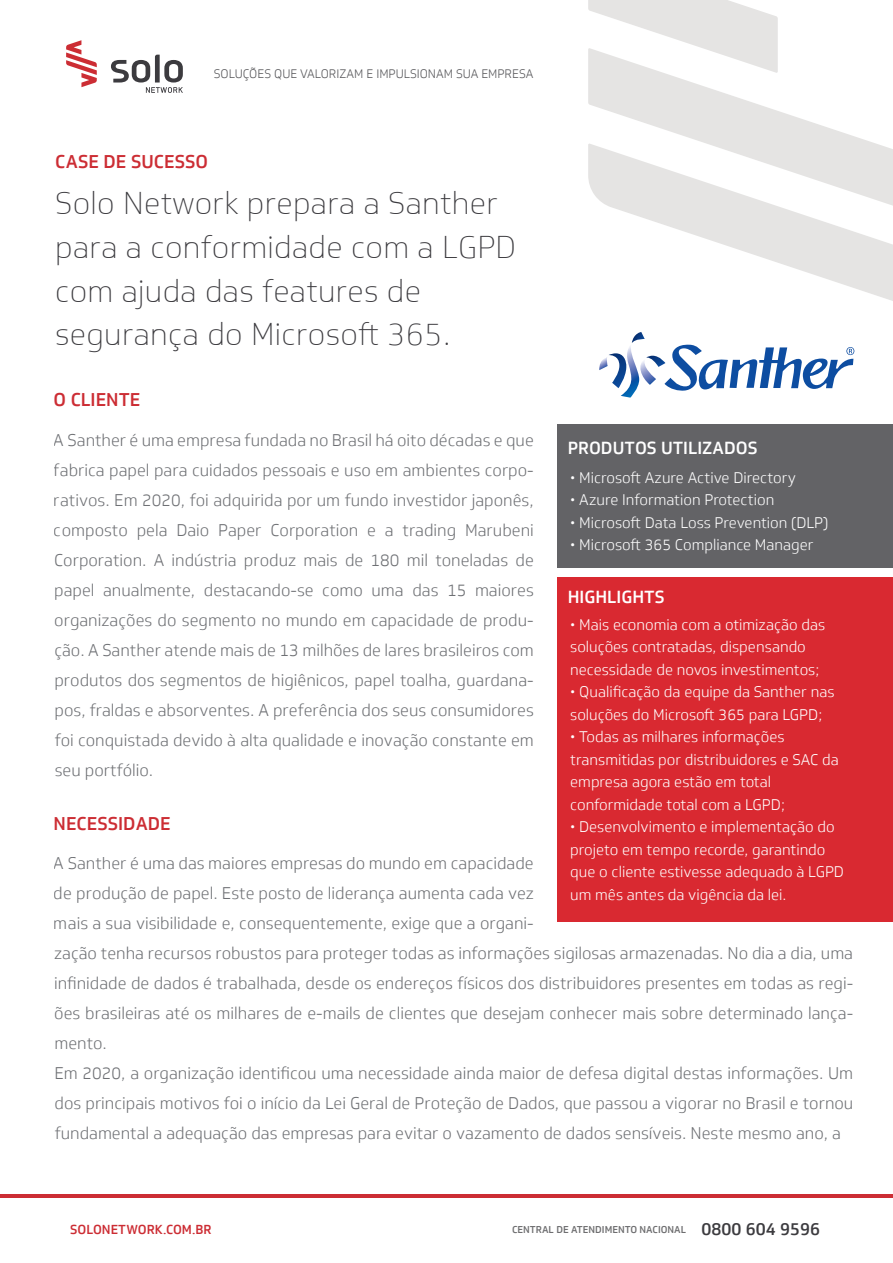
<style>
.page{position:relative;width:893px;height:1263px;background:#fff}
.page>*{position:absolute;margin:0;border:0;box-sizing:border-box;transform-origin:0 0}
.t1{font:100 30.75px/43.5px "Soleto";letter-spacing:.01em;color:#3c3b3f}
.t2{font:500 18px "Soleto";color:#cc2d34}
.t3{font:500 17.1px "Soleto";color:#fff}
.t4{font:300 16.5px/30px "Soleto";color:#6b6d71;text-align:justify}
.t5{font:300 15px/22.5px "Soleto";color:#fff}
.t6{font:500 12.75px "Soleto";color:#cc2d34}
.t7{font:300 12px "Soleto";color:#565659}
.t8{font:500 9.75px "Soleto";color:#6e6e70}
.s1{font-size:17.1px;color:#3c3b3f}
</style>
<div class="page">
<svg style="left:588px;top:73px;width:285px;height:70px;fill:#e5e4e3"></svg>
<svg style="left:588px;top:143px;width:305px;height:158px"></svg>
<svg style="left:588px;top:0;width:190px;height:73px"></svg>
<hr style="left:0;top:1194px;width:893px;height:3px;background:#cc2d34">
<svg style="left:66px;top:40px;width:31px;height:47px"></svg>
<svg style="left:111px;top:55px;width:72px;height:38px"></svg>
<div style="left:558px;top:424px;width:335px;height:143px;background:#636366"></div>
<div style="left:558px;top:577px;width:335px;height:345px;background:#d92931"></div>
<svg style="left:599px;top:332px;width:255px;height:66px"></svg>
<p class="t7" style="left:214px;top:67px;width:321px">SOLUÇÕES QUE VALORIZAM E IMPULSIONAM SUA EMPRESA</p>
<p class="t2" style="left:55px;top:151px;width:154px">CASE DE SUCESSO</p>
<h1 class="t1" style="left:55px;top:182px;width:462px">Solo Network prepara a Santher para a conformidade com a LGPD com ajuda das features de segurança do Microsoft 365.</h1>
<p class="t2" style="left:54px;top:389px;width:88px">O CLIENTE</p>
<p class="t4" style="left:54px;top:425px;width:482px">A Santher é uma empresa fundada no Brasil há oito décadas e que fabrica papel para cuidados pessoais e uso em ambientes corpo&shy;rativos. Em 2020, foi adquirida por um fundo investidor japonês, composto pela Daio Paper Corporation e a trading Marubeni Corporation. A indústria produz mais de 180 mil toneladas de papel anualmente, destacando-se como uma das 15 maiores organizações do segmento no mundo em capacidade de produ&shy;ção. A Santher atende mais de 13 milhões de lares brasileiros com produtos dos segmentos de higiênicos, papel toalha, guardana&shy;pos, fraldas e absorventes. A preferência dos seus consumidores foi conquistada devido à alta qualidade e inovação constante em seu portfólio.</p>
<p class="t2" style="left:54px;top:812px;width:119px">NECESSIDADE</p>
<p class="t4" style="left:54px;top:849px;width:801px;text-align:left">A Santher é uma das maiores empresas do mundo em capacidade<br>de produção de papel. Este posto de liderança aumenta cada vez<br>mais a sua visibilidade e, consequentemente, exige que a organi-<br>zação tenha recursos robustos para proteger todas as informações sigilosas armazenadas. No dia a dia, uma infinidade de dados é trabalhada, desde os endereços físicos dos distribuidores presentes em todas as regi&shy;ões brasileiras até os milhares de e-mails de clientes que desejam conhecer mais sobre determinado lança&shy;mento.<br>Em 2020, a organização identificou uma necessidade ainda maior de defesa digital destas informações. Um dos principais motivos foi o início da Lei Geral de Proteção de Dados, que passou a vigorar no Brasil e tornou fundamental a adequação das empresas para evitar o vazamento de dados sensíveis. Neste mesmo ano, a</p>
<p class="t3" style="left:568px;top:437px;width:191px">PRODUTOS UTILIZADOS</p>
<p class="t5" style="left:570px;top:466px;width:227px">• Microsoft Azure Active Directory</p>
<p class="t5" style="left:570px;top:489px;width:206px">• Azure Information Protection</p>
<p class="t5" style="left:570px;top:511px;width:259px">• Microsoft Data Loss Prevention (DLP)</p>
<p class="t5" style="left:570px;top:534px;width:245px">• Microsoft 365 Compliance Manager</p>
<p class="t3" style="left:568px;top:587px;width:98px">HIGHLIGHTS</p>
<p class="t5" style="left:570px;top:613px;width:257px">• Mais economia com a otimização das soluções contratadas, dispensando necessidade de novos investimentos;</p>
<p class="t5" style="left:570px;top:681px;width:266px">• Qualificação da equipe da Santher nas soluções do Microsoft 365 para LGPD;</p>
<p class="t5" style="left:570px;top:726px;width:270px">• Todas as milhares informações transmitidas por distribuidores e SAC da empresa agora estão em total conformidade total com a LGPD;</p>
<p class="t5" style="left:570px;top:816px;width:275px">• Desenvolvimento e implementação do projeto em tempo recorde, garantindo que o cliente estivesse adequado à LGPD um mês antes da vigência da lei.</p>
<p class="t6" style="left:70px;top:1221px;width:143px">SOLONETWORK.COM.BR</p>
<p class="t8" style="left:512px;top:1224px;width:309px">CENTRAL DE ATENDIMENTO NACIONAL <span class="s1">0800 604 9596</span></p>
</div>
